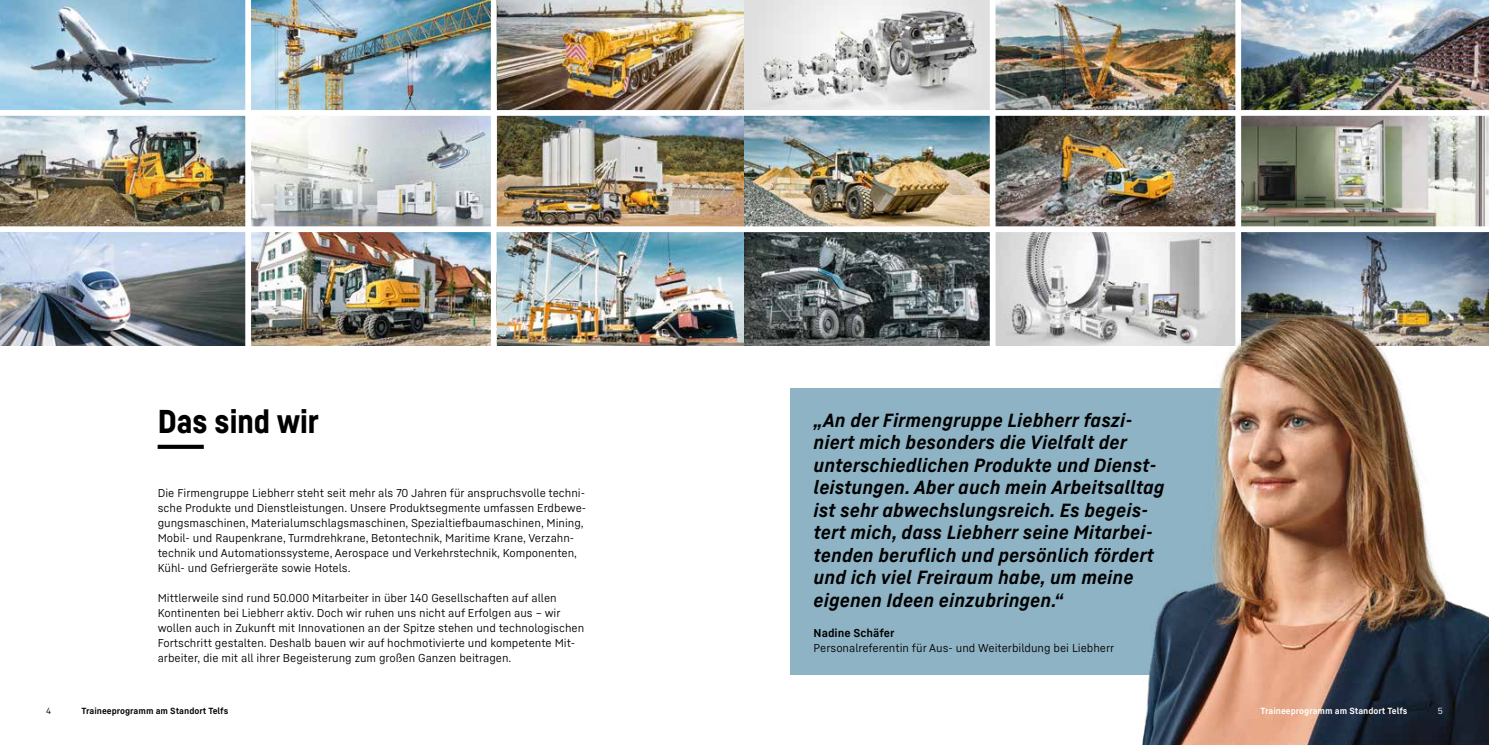
<style>
.page{position:relative;width:1489px;height:745px;background:#fff}
.page>*{position:absolute;margin:0;border:0;box-sizing:border-box;transform-origin:0 0}
.t1{font:900 32.5px/32.5px "Liebherr Head";color:#000}
.t2{font:italic 700 18.75px/22.5px "Liebherr Text";color:#000}
.t3{font:11.25px/15px "Liebherr Text";color:#000}
.t4{font:700 11.25px "Liebherr Text";color:#000}
.t5{font:700 8.75px "Liebherr Text";color:#000}
.t6{font:700 8.75px "Liebherr Text";color:#fff}
.t7{font:8.75px "Liebherr Text";color:#000}
.t8{font:8.75px "Liebherr Text";color:#fff}
</style>
<div class="page">
<img style="left:0;top:0;width:1488px;height:345px">
<div style="left:491px;top:0;width:5px;height:346px;background:#fff"></div>
<div style="left:245px;top:0;width:6px;height:346px;background:#fff"></div>
<div style="left:1235px;top:0;width:5px;height:346px;background:#fff"></div>
<div style="left:989px;top:0;width:6px;height:346px;background:#fff"></div>
<div style="left:0;top:110px;width:1488px;height:6px;background:#fff"></div>
<div style="left:0;top:226px;width:1488px;height:6px;background:#fff"></div>
<div style="left:790px;top:388px;width:463px;height:286px;background:#8db3c4"></div>
<img style="left:1108px;top:294px;width:380px;height:450px">
<h1 class="t1" style="left:158px;top:404px;width:163px">Das sind wir ---</h1>
<p class="t2" style="left:813px;top:408px;width:352px">„An der Firmengruppe Liebherr faszi&shy;niert mich besonders die Vielfalt der unterschiedlichen Produkte und Dienst&shy;leistungen. Aber auch mein Arbeitsalltag ist sehr abwechslungsreich. Es begeis&shy;tert mich, dass Liebherr seine Mitarbei&shy;tenden beruflich und persönlich fördert und ich viel Freiraum habe, um meine eigenen Ideen einzubringen.“</p>
<p class="t4" style="left:813px;top:625px;width:82px">Nadine Schäfer</p>
<p class="t3" style="left:813px;top:639px;width:302px">Personalreferentin für Aus- und Weiterbildung bei Liebherr</p>
<p class="t3" style="left:158px;top:484px;width:430px">Die Firmengruppe Liebherr steht seit mehr als 70 Jahren für anspruchsvolle techni&shy;sche Produkte und Dienstleistungen. Unsere Produktsegmente umfassen Erdbewe&shy;gungsmaschinen, Materialumschlagsmaschinen, Spezialtiefbaumaschinen, Mining, Mobil- und Raupenkrane, Turmdrehkrane, Betontechnik, Maritime Krane, Verzahn&shy;technik und Automationssysteme, Aerospace und Verkehrstechnik, Komponenten, Kühl- und Gefriergeräte sowie Hotels.</p>
<p class="t3" style="left:158px;top:589px;width:428px">Mittlerweile sind rund 50.000 Mitarbeiter in über 140 Gesellschaften auf allen Kontinenten bei Liebherr aktiv. Doch wir ruhen uns nicht auf Erfolgen aus – wir wollen auch in Zukunft mit Innovationen an der Spitze stehen und technologischen Fortschritt gestalten. Deshalb bauen wir auf hochmotivierte und kompetente Mit&shy;arbeiter, die mit all ihrer Begeisterung zum großen Ganzen beitragen.</p>
<p class="t7" style="left:46px;top:704px;width:7px">4</p>
<p class="t5" style="left:81px;top:704px;width:148px">Traineeprogramm am Standort Telfs</p>
<p class="t6" style="left:1260px;top:704px;width:148px">Traineeprogramm am Standort Telfs</p>
<p class="t8" style="left:1437px;top:704px;width:7px">5</p>
</div>
